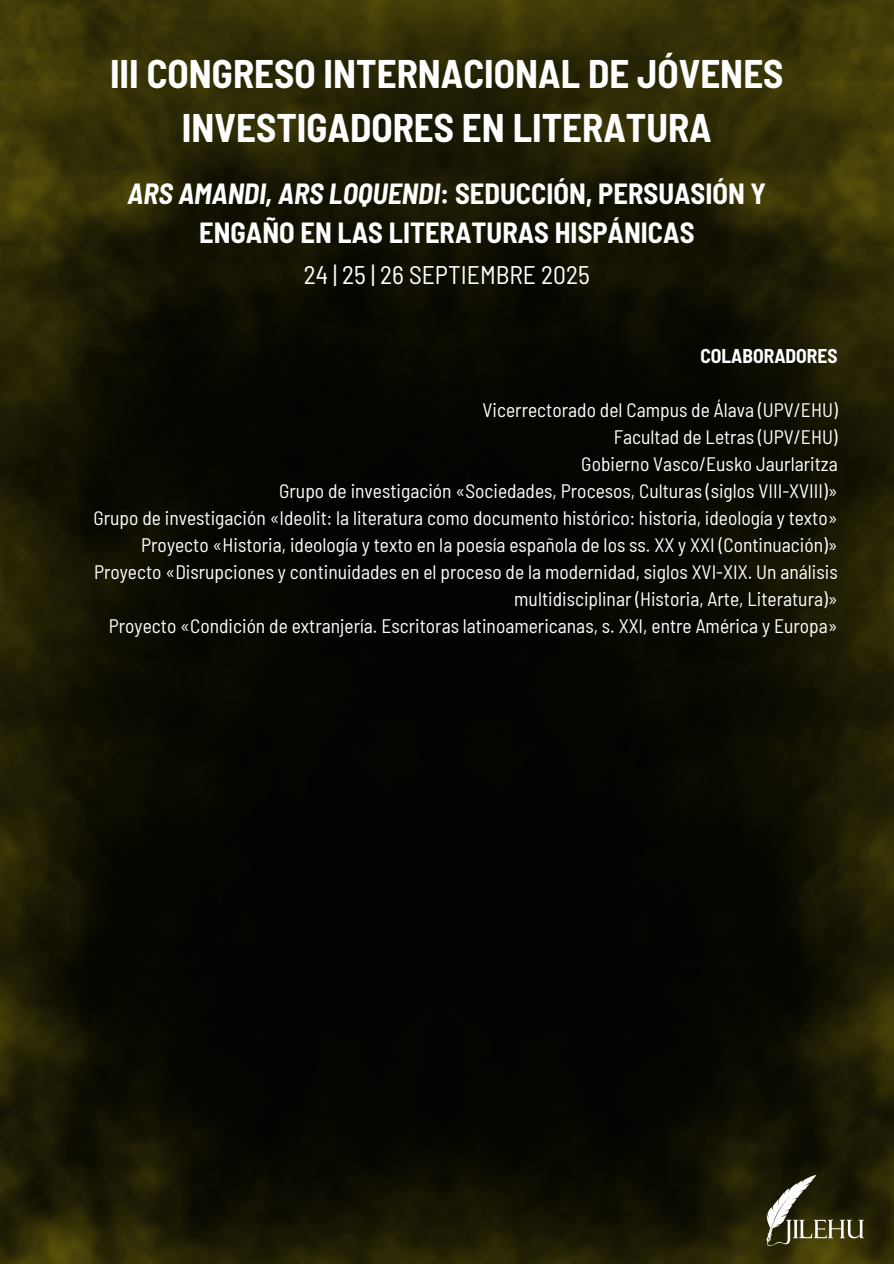
<style>
.page{position:relative;width:894px;height:1264px;background:#fff}
.page>*{position:absolute;margin:0;border:0;box-sizing:border-box;transform-origin:0 0}
.t1{font:700 semi-condensed 39px/54px "Barlow";color:#fff;text-align:center}
.t2{font:700 semi-condensed 28.5px/39.3px "Barlow";color:#fff;text-align:center}
.t3{font:semi-condensed 25.5px "Barlow";color:#fff}
.t4{font:semi-condensed 19.5px/27px "Barlow";color:#fff;text-align:right}
.t5{font:700 semi-condensed 19.5px "Barlow";color:#fff}
.s1{font-style:italic}
</style>
<div class="page">
<img style="left:0;top:0;width:287px;height:1263px">
<img style="left:287px;top:0;width:606px;height:1263px">
<img style="left:752px;top:1147px;width:116px;height:116px">
<p class="t1" style="left:110px;top:45px;width:674px">III CONGRESO INTERNACIONAL DE JÓVENES<br>INVESTIGADORES EN LITERATURA</p>
<p class="t2" style="left:127px;top:173px;width:640px"><span class="s1">ARS AMANDI, ARS LOQUENDI</span>: SEDUCCIÓN, PERSUASIÓN Y<br>ENGAÑO EN LAS LITERATURAS HISPÁNICAS</p>
<p class="t3" style="left:304px;top:258px;width:287px">24 | 25 | 26 SEPTIEMBRE 2025</p>
<h3 class="t5" style="left:700px;top:343px;width:139px">COLABORADORES</h3>
<p class="t4" style="left:482px;top:395px;width:356px">Vicerrectorado del Campus de Álava (UPV/EHU)</p>
<h1 class="t4" style="left:613px;top:422px;width:225px">Facultad de Letras (UPV/EHU)</h1>
<h2 class="t4" style="left:581px;top:449px;width:258px">Gobierno Vasco/Eusko Jaurlaritza</h2>
<h4 class="t4" style="left:279px;top:476px;width:560px">Grupo de investigación «Sociedades, Procesos, Culturas (siglos VIII-XVIII)»</h4>
<p class="t4" style="left:93px;top:503px;width:745px">Grupo de investigación «Ideolit: la literatura como documento histórico: historia, ideología y texto»</p>
<p class="t4" style="left:141px;top:530px;width:697px">Proyecto «Historia, ideología y texto en la poesía española de los ss. XX y XXI (Continuación)»</p>
<p class="t4" style="left:94px;top:557px;width:745px">Proyecto «Disrupciones y continuidades en el proceso de la modernidad, siglos XVI-XIX. Un análisis multidisciplinar (Historia, Arte, Literatura)»</p>
<p class="t4" style="left:109px;top:611px;width:730px">Proyecto «Condición de extranjería. Escritoras latinoamericanas, s. XXI, entre América y Europa»</p>
</div>
